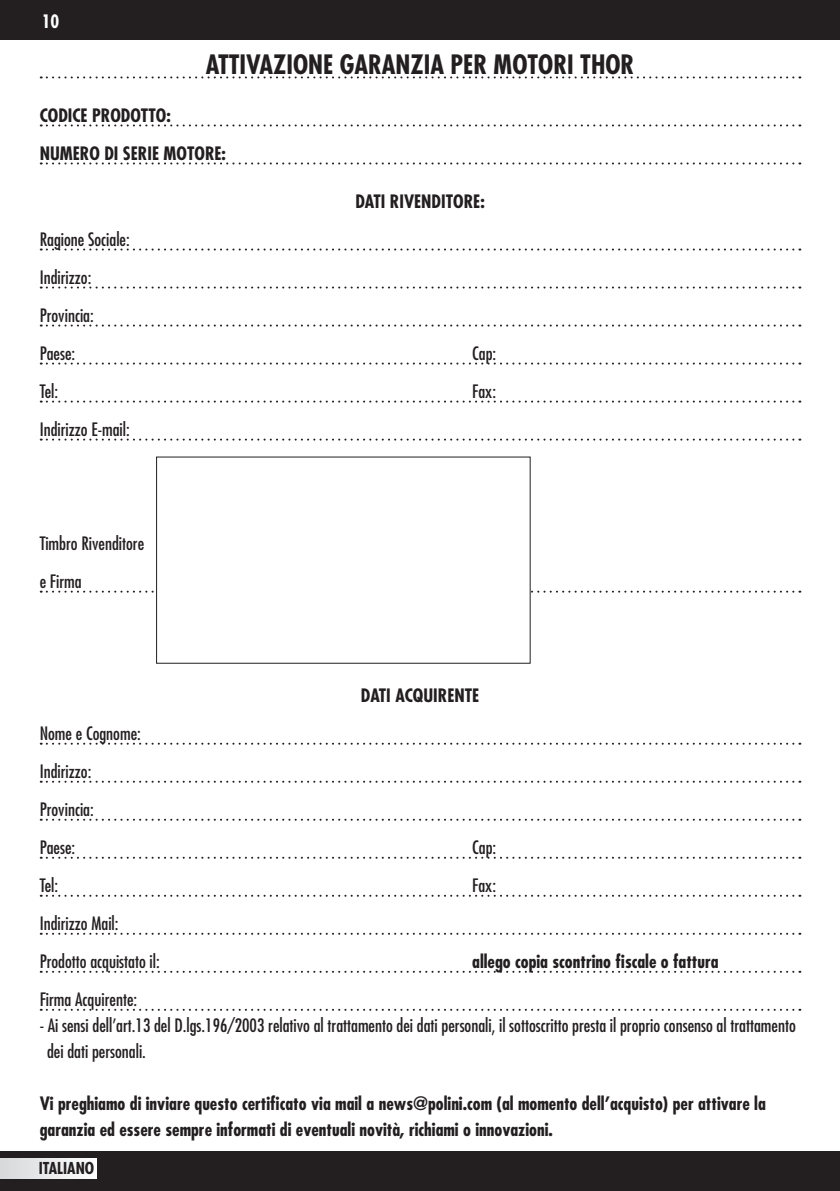
<style>
.page{position:relative;width:840px;height:1191px;background:#fff}
.page>*{position:absolute;margin:0;border:0;box-sizing:border-box;transform-origin:0 0}
.t1{font:700 condensed 26px "Futura LT";color:#231f20}
.t2{font:condensed 18px "Futura LT";color:#231f20}
.t3{font:700 condensed 18px/26px "Futura LT";color:#231f20}
.t4{font:700 condensed 18px "Futura LT";color:#fff}
.t5{font:700 condensed 16px "Futura LT";color:#231f20}
</style>
<div class="page">
<div style="left:0;top:0;width:839px;height:40px;background:#231f20"></div>
<div style="left:0;top:1151px;width:839px;height:40px;background:#231f20"></div>
<div style="left:0;top:1158px;width:96px;height:20px;background:linear-gradient(to right,#d7d8da,#fdfdfd)"></div>
<svg style="left:41px;top:76px;width:759px;height:2px"></svg>
<svg style="left:41px;top:124px;width:759px;height:2px"></svg>
<svg style="left:41px;top:162px;width:759px;height:2px"></svg>
<svg style="left:41px;top:248px;width:759px;height:2px"></svg>
<svg style="left:41px;top:286px;width:759px;height:2px"></svg>
<svg style="left:41px;top:324px;width:759px;height:2px"></svg>
<svg style="left:41px;top:362px;width:759px;height:2px"></svg>
<svg style="left:41px;top:400px;width:759px;height:2px"></svg>
<svg style="left:41px;top:438px;width:759px;height:2px"></svg>
<svg style="left:41px;top:590px;width:759px;height:2px"></svg>
<svg style="left:41px;top:742px;width:759px;height:2px"></svg>
<svg style="left:41px;top:780px;width:759px;height:2px"></svg>
<svg style="left:41px;top:818px;width:759px;height:2px"></svg>
<svg style="left:41px;top:856px;width:759px;height:2px"></svg>
<svg style="left:41px;top:894px;width:759px;height:2px"></svg>
<svg style="left:41px;top:932px;width:759px;height:2px"></svg>
<svg style="left:41px;top:970px;width:759px;height:2px"></svg>
<svg style="left:41px;top:1008px;width:759px;height:2px"></svg>
<div style="left:156px;top:456px;width:374px;height:207px;background:#fff"></div>
<p class="t4" style="left:42px;top:10px;width:19px">10</p>
<p class="t1" style="left:205px;top:48px;width:430px">ATTIVAZIONE GARANZIA PER MOTORI THOR</p>
<p class="t3" style="left:40px;top:102px;width:132px">CODICE PRODOTTO:</p>
<p class="t3" style="left:40px;top:140px;width:188px">NUMERO DI SERIE MOTORE:</p>
<p class="t3" style="left:355px;top:188px;width:131px">DATI RIVENDITORE:</p>
<p class="t2" style="left:40px;top:228px;width:91px">Ragione Sociale:</p>
<p class="t2" style="left:40px;top:266px;width:53px">Indirizzo:</p>
<p class="t2" style="left:40px;top:304px;width:56px">Provincia:</p>
<p class="t2" style="left:40px;top:342px;width:37px">Paese:</p>
<p class="t2" style="left:472px;top:342px;width:26px">Cap:</p>
<p class="t2" style="left:40px;top:380px;width:20px">Tel:</p>
<p class="t2" style="left:472px;top:380px;width:25px">Fax:</p>
<p class="t2" style="left:40px;top:418px;width:91px">Indirizzo E-mail:</p>
<p class="t2" style="left:40px;top:532px;width:106px">Timbro Rivenditore</p>
<p class="t2" style="left:40px;top:570px;width:43px">e Firma</p>
<p class="t3" style="left:360px;top:682px;width:120px">DATI ACQUIRENTE</p>
<p class="t2" style="left:40px;top:722px;width:103px">Nome e Cognome:</p>
<p class="t2" style="left:40px;top:760px;width:53px">Indirizzo:</p>
<p class="t2" style="left:40px;top:798px;width:56px">Provincia:</p>
<p class="t2" style="left:40px;top:836px;width:37px">Paese:</p>
<p class="t2" style="left:472px;top:836px;width:26px">Cap:</p>
<p class="t2" style="left:40px;top:874px;width:20px">Tel:</p>
<p class="t2" style="left:472px;top:874px;width:25px">Fax:</p>
<p class="t2" style="left:40px;top:912px;width:80px">Indirizzo Mail:</p>
<p class="t2" style="left:40px;top:950px;width:121px">Prodotto acquistato il:</p>
<p class="t3" style="left:472px;top:948px;width:248px">allego copia scontrino fiscale o fattura</p>
<p class="t2" style="left:40px;top:988px;width:99px">Firma Acquirente:</p>
<p class="t2" style="left:40px;top:1014px;width:757px">- Ai sensi dell’art.13 del D.lgs.196/2003 relativo al trattamento dei dati personali, il sottoscritto presta il proprio consenso al trattamento</p>
<p class="t2" style="left:47px;top:1040px;width:100px">dei dati personali.</p>
<p class="t3" style="left:40px;top:1090px;width:727px">Vi preghiamo di inviare questo certificato via mail a news@polini.com (al momento dell’acquisto) per attivare la garanzia ed essere sempre informati di eventuali novità, richiami o innovazioni.</p>
<p class="t5" style="left:39px;top:1158px;width:57px">ITALIANO</p>
</div>
